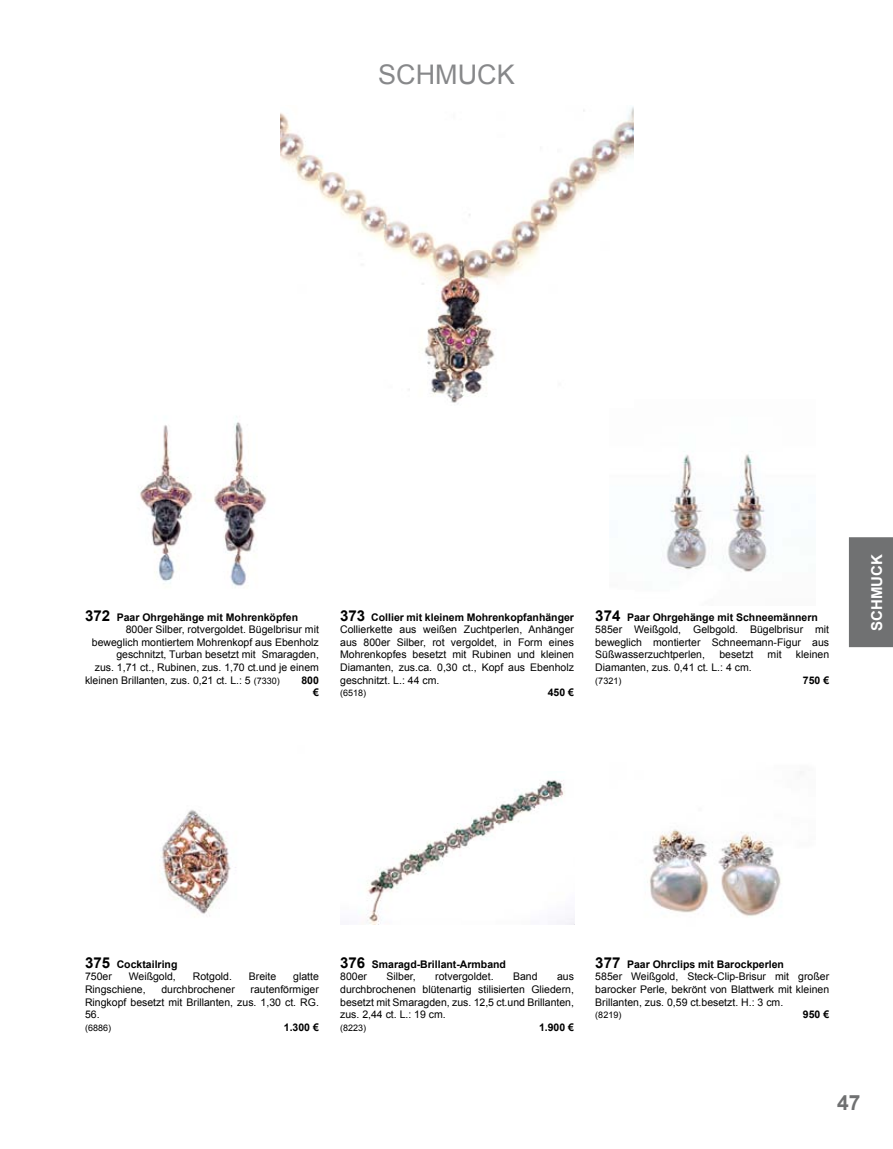
<style>
.page{position:relative;width:893px;height:1149px;background:#fff}
.page>*{position:absolute;margin:0;border:0;box-sizing:border-box;transform-origin:0 0}
.t1{font:27px "Arial";color:#87888a}
.t2{font:700 21px "Arial";color:#707172}
.t3{font:700 15px "Arial";color:#fff}
.t4{font:10.5px/12.6px "Arial";color:#000;text-align:justify}
.t5{font:700 10.5px/12.6px "Arial";color:#000}
.t6{font:9px "Arial";color:#000}
.s1{font-size:15px}
.s2{font-size:9px}
.s3{font-weight:700;font-size:15px}
.s4{font-weight:700}
.s5{font-weight:400}
</style>
<div class="page">
<div style="left:849px;top:537px;width:44px;height:110px;background:#707172"></div>
<img style="left:647px;top:829px;width:134px;height:88px">
<img style="left:366px;top:780px;width:208px;height:144px">
<img style="left:161px;top:810px;width:75px;height:107px">
<img style="left:666px;top:454px;width:102px;height:118px">
<img style="left:281px;top:106px;width:352px;height:297px">
<img style="left:140px;top:400px;width:179px;height:186px">
<h1 class="t1" style="left:378px;top:56px;width:138px">SCHMUCK</h1>
<p class="t5" style="left:85px;top:610px;width:215px"><span class="s1">372</span> Paar Ohrgehänge mit Mohrenköpfen</p>
<p class="t4" style="left:126px;top:623px;width:195px">800er Silber, rotvergoldet. Bügelbrisur mit</p>
<p class="t4" style="left:92px;top:635px;width:229px">beweglich montiertem Mohrenkopf aus Ebenholz</p>
<p class="t4" style="left:116px;top:648px;width:204px">geschnitzt, Turban besetzt mit Smaragden,</p>
<p class="t4" style="left:95px;top:661px;width:226px">zus. 1,71 ct., Rubinen, zus. 1,70 ct.und je einem</p>
<p class="t4" style="left:85px;top:673px;width:196px">kleinen Brillanten, zus. 0,21 ct. L.: 5 <span class="s2">(7330)</span></p>
<p class="t5" style="left:301px;top:673px;width:19px;text-align:right">800 €</p>
<p class="t4" style="left:340px;top:610px;width:235px"><span class="s3">373</span> <span class="s4">Collier mit kleinem Mohrenkopfanhänger </span>Collierkette aus weißen Zuchtperlen, Anhänger aus 800er Silber, rot vergoldet, in Form eines Mohrenkopfes besetzt mit Rubinen und kleinen Diamanten, zus.ca. 0,30 ct., Kopf aus Ebenholz geschnitzt. L.: 44 cm.</p>
<p class="t6" style="left:340px;top:687px;width:28px">(6518)</p>
<p class="t5" style="left:548px;top:686px;width:28px">450 €</p>
<p class="t4" style="left:595px;top:610px;width:235px;text-align:left"><span class="s3">374</span> <span class="s4">Paar Ohrgehänge mit Schneemännern </span>585er Weißgold, Gelbgold. Bügelbrisur mit beweglich montierter Schneemann-Figur aus Süßwasserzuchtperlen,</p>
<p class="t4" style="left:719px;top:648px;width:35px">besetzt</p>
<p class="t4" style="left:768px;top:648px;width:15px">mit</p>
<p class="t4" style="left:796px;top:648px;width:35px">kleinen</p>
<p class="t4" style="left:595px;top:661px;width:158px">Diamanten, zus. 0,41 ct. L.: 4 cm.</p>
<p class="t6" style="left:595px;top:674px;width:28px">(7321)</p>
<p class="t5" style="left:803px;top:673px;width:28px">750 €</p>
<h3 class="t3" style="left:867px;top:630px;width:78px;rotate:-90deg">SCHMUCK</h3>
<p class="t5" style="left:85px;top:957px;width:94px"><span class="s1">375</span> Cocktailring<br><span class="s5">750er</span></p>
<p class="t4" style="left:129px;top:970px;width:49px">Weißgold,</p>
<p class="t4" style="left:193px;top:970px;width:41px">Rotgold.</p>
<p class="t4" style="left:249px;top:970px;width:29px">Breite</p>
<p class="t4" style="left:293px;top:970px;width:27px">glatte</p>
<p class="t4" style="left:85px;top:982px;width:62px">Ringschiene,</p>
<p class="t4" style="left:161px;top:982px;width:75px">durchbrochener</p>
<p class="t4" style="left:85px;top:982px;width:235px;text-indent:166px">rautenförmiger Ringkopf besetzt mit Brillanten, zus. 1,30 ct. RG.<br>56.</p>
<p class="t6" style="left:85px;top:1021px;width:28px">(6886)</p>
<p class="t5" style="left:284px;top:1020px;width:37px">1.300 €</p>
<p class="t5" style="left:340px;top:957px;width:167px"><span class="s1">376</span> Smaragd-Brillant-Armband<br><span class="s5">800er</span></p>
<p class="t4" style="left:387px;top:970px;width:31px">Silber,</p>
<p class="t4" style="left:435px;top:970px;width:60px">rotvergoldet.</p>
<p class="t4" style="left:513px;top:970px;width:26px">Band</p>
<p class="t4" style="left:340px;top:970px;width:235px;text-indent:217px">aus durchbrochenen blütenartig stilisierten Gliedern, besetzt mit Smaragden, zus. 12,5 ct.und Brillanten, zus. 2,44 ct. L.: 19 cm.</p>
<p class="t6" style="left:340px;top:1021px;width:28px">(8223)</p>
<p class="t5" style="left:539px;top:1020px;width:37px">1.900 €</p>
<p class="t4" style="left:595px;top:957px;width:235px;text-align:left"><span class="s3">377</span> <span class="s4">Paar Ohrclips mit Barockperlen<br></span>585er Weißgold, Steck-Clip-Brisur mit großer barocker Perle, bekrönt von Blattwerk mit kleinen Brillanten, zus. 0,59 ct.besetzt. H.: 3 cm.</p>
<p class="t6" style="left:595px;top:1008px;width:28px">(8219)</p>
<p class="t5" style="left:803px;top:1008px;width:28px">950 €</p>
<h2 class="t2" style="left:837px;top:1087px;width:25px">47</h2>
</div>
